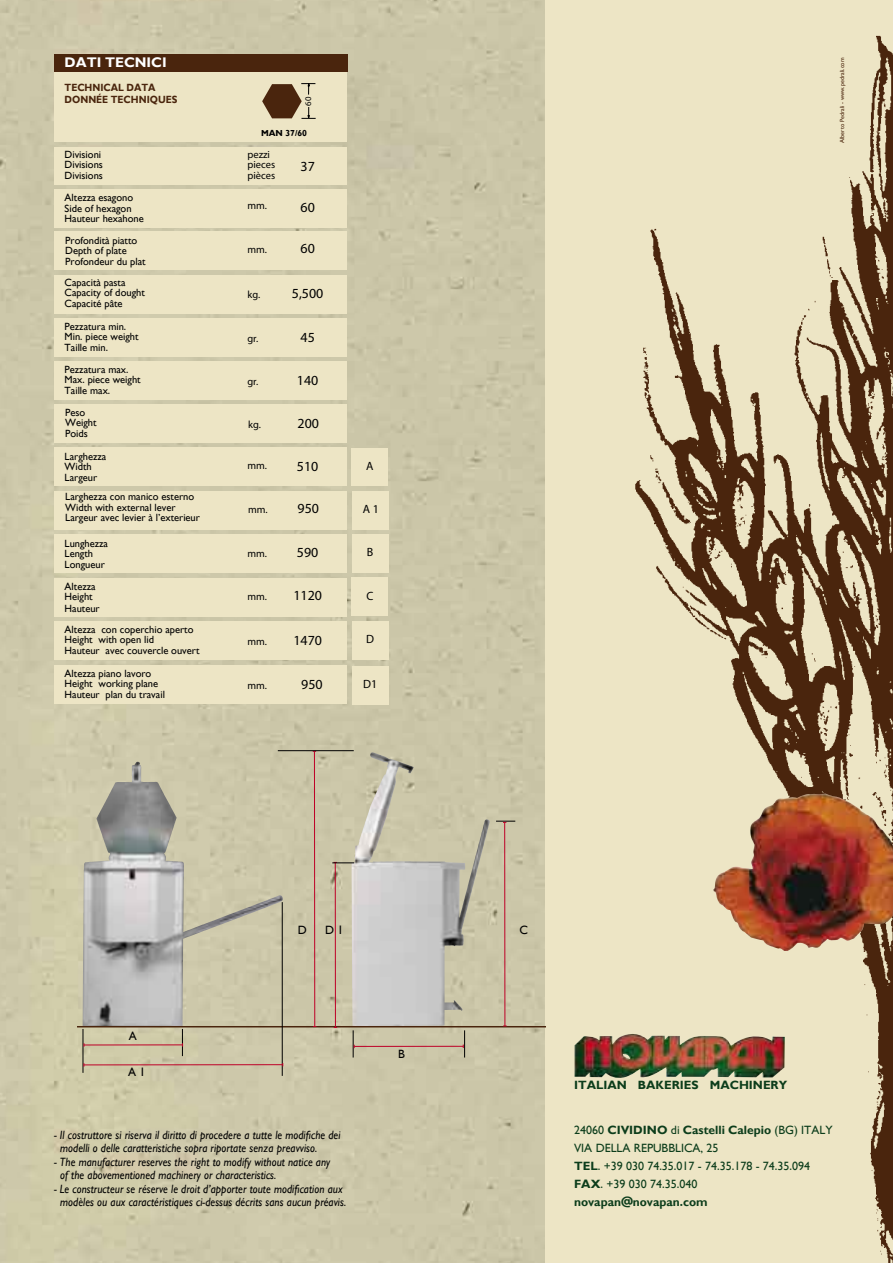
<style>
.page{position:relative;width:893px;height:1263px;background:#fff}
.page>*{position:absolute;margin:0;border:0;box-sizing:border-box;transform-origin:0 0}
.t1{font:300 13.95px "Gill Sans";color:#000}
.t2{font:700 13.95px "Gill Sans";color:#fff}
.t3{font:italic 12px/13.5px "Gill Sans";letter-spacing:.01em;color:#000;scale:.9 1}
.t4{font:12px/18px "Gill Sans";color:#0c3d1b}
.t5{font:700 12px "Gill Sans";color:#0c3d1b}
.t6{font:12px "Gill Sans";color:#000}
.t7{font:300 12px "Gill Sans";color:#000}
.t8{font:10.5px/10.5px "Gill Sans";color:#000}
.t9{font:300 10.5px/10.5px "Gill Sans";color:#000}
.t10{font:700 10.5px/12.1px "Gill Sans";color:#4a250d;scale:.9 1}
.t11{font:700 8.7px "Gill Sans";color:#000}
.t12{font:300 8.7px "Gill Sans";color:#000}
.t13{font:6px "Gill Sans";color:#4a250d}
.s1{font-size:13.95px}
.s2{font-size:10.5px}
.s3{font-weight:700}
</style>
<div class="page">
<img style="left:0;top:0;width:546px;height:1263px">
<img style="left:525px;top:15px;width:368px;height:1248px">
<img style="left:713px;top:793px;width:180px;height:158px">
<div style="left:54px;top:54px;width:293px;height:87px;background:#ede5c5"></div>
<div style="left:54px;top:54px;width:294px;height:18px;background:#4a250d"></div>
<svg style="left:262px;top:83px;width:54px;height:36px"></svg>
<div style="left:54px;top:147px;width:293px;height:37px;background:#ede5c5"></div>
<div style="left:54px;top:189px;width:293px;height:38px;background:#ede5c5"></div>
<div style="left:54px;top:232px;width:293px;height:38px;background:#ede5c5"></div>
<div style="left:54px;top:275px;width:293px;height:38px;background:#ede5c5"></div>
<div style="left:54px;top:318px;width:293px;height:38px;background:#ede5c5"></div>
<div style="left:54px;top:361px;width:293px;height:38px;background:#ede5c5"></div>
<div style="left:54px;top:404px;width:293px;height:38px;background:#ede5c5"></div>
<div style="left:54px;top:448px;width:293px;height:38px;background:#ede5c5"></div>
<div style="left:54px;top:491px;width:293px;height:38px;background:#ede5c5"></div>
<div style="left:54px;top:535px;width:293px;height:38px;background:#ede5c5"></div>
<div style="left:54px;top:578px;width:293px;height:39px;background:#ede5c5"></div>
<img style="left:139px;top:765px;width:38px;height:68px">
<img style="left:369px;top:766px;width:99px;height:152px">
<hr style="left:77px;top:1026px;width:469px;height:1px;background:#4a250d">
<hr style="left:83px;top:1029px;width:1px;height:44px;background:#000">
<hr style="left:84px;top:1044px;width:99px;height:1px;background:#be0027">
<svg style="left:182px;top:1029px;width:1px;height:27px"></svg>
<hr style="left:354px;top:1046px;width:109px;height:1px;background:#be0027">
<svg style="left:353px;top:1030px;width:2px;height:27px"></svg>
<hr style="left:504px;top:822px;width:1px;height:204px;background:#be0027">
<svg style="left:496px;top:821px;width:19px;height:2px"></svg>
<hr style="left:314px;top:751px;width:1px;height:275px;background:#be0027">
<hr style="left:278px;top:750px;width:76px;height:1px;background:#000">
<svg style="left:463px;top:1030px;width:2px;height:27px"></svg>
<div style="left:54px;top:621px;width:293px;height:39px;background:#ede5c5"></div>
<div style="left:54px;top:665px;width:293px;height:39px;background:#ede5c5"></div>
<hr style="left:282px;top:902px;width:1px;height:174px;background:#000">
<hr style="left:84px;top:1064px;width:199px;height:1px;background:#be0027">
<hr style="left:335px;top:862px;width:1px;height:165px;background:#be0027">
<svg style="left:332px;top:862px;width:22px;height:1px"></svg>
<img style="left:575px;top:1033px;width:210px;height:46px">
<div style="left:352px;top:449px;width:36px;height:37px;background:#ede5c5"></div>
<div style="left:352px;top:491px;width:36px;height:39px;background:#ede5c5"></div>
<div style="left:352px;top:535px;width:36px;height:38px;background:#ede5c5"></div>
<div style="left:352px;top:578px;width:36px;height:38px;background:#ede5c5"></div>
<div style="left:352px;top:622px;width:37px;height:38px;background:#ede5c5"></div>
<div style="left:352px;top:666px;width:37px;height:38px;background:#ede5c5"></div>
<h1 class="t2" style="left:65px;top:54px;width:104px">DATI TECNICI</h1>
<p class="t10" style="left:65px;top:82px;width:127px">TECHNICAL DATA<br>DONNÉE TECHNIQUES</p>
<p class="t12" style="left:303px;top:106px;width:10px;rotate:-90deg">60</p>
<p class="t11" style="left:261px;top:128px;width:48px">MAN 37/60</p>
<p class="t8" style="left:65px;top:149px;width:40px">Divisioni<br>Divisions<br>Divisions</p>
<p class="t9" style="left:247px;top:149px;width:29px">pezzi pieces pièces</p>
<h1 class="t1" style="left:301px;top:158px;width:16px">37</h1>
<p class="t8" style="left:65px;top:193px;width:81px">Altezza esagono<br>Side of hexagon<br>Hauteur hexahone</p>
<p class="t9" style="left:247px;top:200px;width:69px">mm. <span class="s1">60</span></p>
<p class="t8" style="left:65px;top:235px;width:82px">Profondità piatto<br>Depth of plate<br>Profondeur du plat</p>
<p class="t9" style="left:247px;top:244px;width:69px">mm. <span class="s1">60</span></p>
<p class="t8" style="left:65px;top:277px;width:82px">Capacità pasta<br>Capacity of dought<br>Capacité pâte</p>
<h1 class="t1" style="left:247px;top:285px;width:77px"><span class="s2">kg.</span> 5,500</h1>
<p class="t8" style="left:65px;top:321px;width:75px">Pezzatura min.<br>Min. piece weight<br>Taille min.</p>
<p class="t8" style="left:65px;top:364px;width:78px">Pezzatura max.<br>Max. piece weight<br>Taille max.</p>
<p class="t9" style="left:247px;top:333px;width:12px">gr.</p>
<h1 class="t1" style="left:301px;top:329px;width:16px">45</h1>
<p class="t9" style="left:247px;top:376px;width:12px">gr.</p>
<h1 class="t1" style="left:297px;top:372px;width:23px">140</h1>
<p class="t8" style="left:65px;top:407px;width:33px">Peso<br>Weight<br>Poids</p>
<p class="t9" style="left:248px;top:419px;width:14px">kg.</p>
<h1 class="t1" style="left:298px;top:415px;width:23px">200</h1>
<p class="t8" style="left:65px;top:451px;width:43px">Larghezza<br>Width<br>Largeur</p>
<p class="t9" style="left:247px;top:460px;width:72px">mm. <span class="s1">510</span></p>
<p class="t8" style="left:65px;top:492px;width:136px">Larghezza con manico esterno<br>Width with external lever<br>Largeur avec levier à l’exterieur</p>
<p class="t9" style="left:248px;top:504px;width:72px">mm. <span class="s1">950</span></p>
<p class="t8" style="left:65px;top:538px;width:45px">Lunghezza<br>Length<br>Longueur</p>
<p class="t9" style="left:247px;top:548px;width:72px">mm. <span class="s1">590</span></p>
<p class="t8" style="left:65px;top:581px;width:32px">Altezza<br>Height</p>
<p class="t8" style="left:65px;top:603px;width:37px">Hauteur</p>
<h1 class="t1" style="left:247px;top:587px;width:76px"><span class="s2">mm.</span> 1120</h1>
<p class="t8" style="left:65px;top:624px;width:136px">Altezza con coperchio aperto<br>Height with open lid<br>Hauteur avec couvercle ouvert</p>
<h1 class="t1" style="left:247px;top:632px;width:76px"><span class="s2">mm.</span> 1470</h1>
<p class="t8" style="left:65px;top:668px;width:102px">Altezza piano lavoro<br>Height working plane<br>Hauteur plan du travail</p>
<p class="t9" style="left:247px;top:680px;width:21px">mm.</p>
<h1 class="t1" style="left:301px;top:676px;width:23px">950</h1>
<p class="t7" style="left:366px;top:459px;width:9px">A</p>
<p class="t7" style="left:363px;top:501px;width:18px">A 1</p>
<p class="t7" style="left:367px;top:545px;width:8px">B</p>
<p class="t7" style="left:366px;top:588px;width:8px">C</p>
<p class="t7" style="left:366px;top:632px;width:9px">D</p>
<p class="t7" style="left:363px;top:676px;width:16px">D1</p>
<p class="t6" style="left:129px;top:1029px;width:10px">A</p>
<p class="t6" style="left:128px;top:1064px;width:19px">A 1</p>
<p class="t6" style="left:298px;top:923px;width:11px">D</p>
<p class="t6" style="left:325px;top:923px;width:20px">D 1</p>
<p class="t3" style="left:60px;top:1128px;width:313px;text-indent:-6px">- Il costruttore si riserva il diritto di procedere a tutte le modifiche dei modelli o delle caratteristiche sopra riportate senza preavviso.</p>
<p class="t3" style="left:60px;top:1155px;width:302px;text-indent:-6px">- The manufacturer reserves the right to modify without natice any of the abovementioned machinery or characteristics.</p>
<p class="t3" style="left:54px;top:1182px;width:326px;text-align:center">- Le constructeur se réserve le droit d’apporter toute modification aux modèles ou aux caractéristiques ci-dessus décrits sans aucun préavis.</p>
<p class="t6" style="left:398px;top:1047px;width:8px">B</p>
<p class="t13" style="left:838px;top:143px;width:87px;rotate:-90deg">Alberto Pedrali - www.pedrali.com</p>
<p class="t6" style="left:519px;top:923px;width:10px">C</p>
<p class="t5" style="left:574px;top:1078px;width:215px">ITALIAN BAKERIES MACHINERY</p>
<p class="t4" style="left:574px;top:1121px;width:260px">24060 <span class="s3">CIVIDINO</span> di <span class="s3">Castelli Calepio</span> (BG) ITALY<br>VIA DELLA REPUBBLICA, 25<br><span class="s3">TEL</span>. +39 030 74.35.017 - 74.35.178 - 74.35.094<br><span class="s3">FAX</span>. +39 030 74.35.040 <span class="s3">novapan@novapan.com</span></p>
</div>
